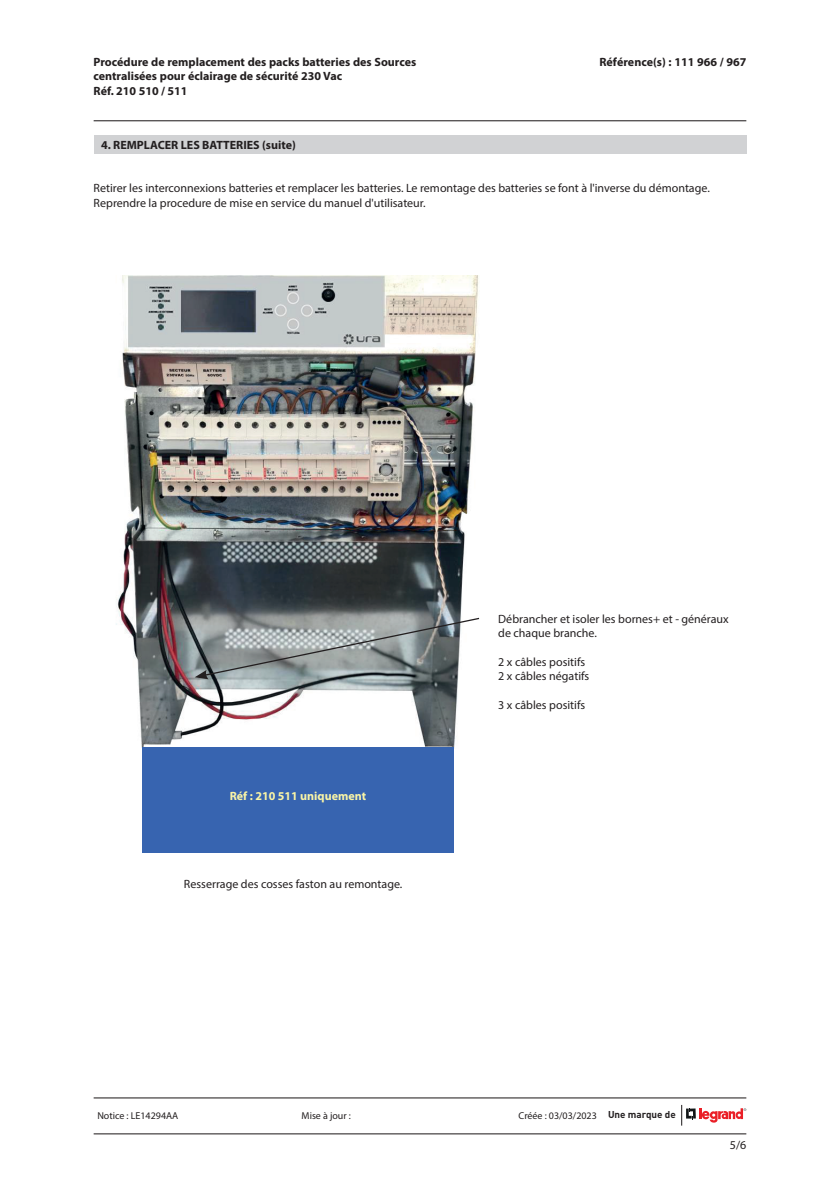
<style>
.page{position:relative;width:840px;height:1191px;background:#fff}
.page>*{position:absolute;margin:0;border:0;box-sizing:border-box;transform-origin:0 0}
.t1{font:12px/14.4px "Myriad Pro";color:#231f20}
.t2{font:700 12px/14.4px "Myriad Pro";color:#231f20}
.t3{font:700 12px "Myriad Pro";color:#faf5a6}
.t4{font:10px "Myriad Pro";color:#231f20}
.s1{font-family:"DIN Pro";font-weight:700;font-size:9.8px}
</style>
<div class="page">
<hr style="left:94px;top:120px;width:652px;height:1px;background:#231f20">
<hr style="left:94px;top:1133px;width:652px;height:1px;background:#231f20">
<hr style="left:94px;top:1097px;width:652px;height:1px;background:#231f20">
<svg style="left:681px;top:1105px;width:65px;height:20px"></svg>
<div style="left:94px;top:135px;width:652px;height:18px;background:#d1d2d4"></div>
<img style="left:116px;top:275px;width:363px;height:473px">
<div style="left:142px;top:747px;width:312px;height:105px;background:#3764b0"></div>
<svg style="left:194px;top:617px;width:286px;height:62px;background:#959d9d"></svg>
<p class="t2" style="left:94px;top:54px;width:324px">Procédure de remplacement des packs batteries des Sources centralisées pour éclairage de sécurité 230 Vac<br>Réf. 210 510 / 511</p>
<p class="t2" style="left:599px;top:54px;width:148px">Référence(s) : 111 966 / 967</p>
<p class="t2" style="left:101px;top:137px;width:196px">4. REMPLACER LES BATTERIES (suite)</p>
<p class="t1" style="left:94px;top:181px;width:617px">Retirer les interconnexions batteries et remplacer les batteries. Le remontage des batteries se font à l'inverse du démontage.<br>Reprendre la procedure de mise en service du manuel d'utilisateur.</p>
<p class="t3" style="left:230px;top:787px;width:138px">Réf : 210 511 uniquement</p>
<p class="t1" style="left:184px;top:876px;width:220px">Resserrage des cosses faston au remontage.</p>
<p class="t1" style="left:498px;top:611px;width:232px">Débrancher et isoler les bornes+ et - généraux de chaque branche.</p>
<p class="t1" style="left:498px;top:654px;width:88px">2 x câbles positifs</p>
<p class="t1" style="left:498px;top:669px;width:92px">2 x câbles négatifs</p>
<p class="t1" style="left:498px;top:697px;width:88px">3 x câbles positifs</p>
<p class="t4" style="left:97px;top:1110px;width:82px">Notice : LE14294AA</p>
<p class="t4" style="left:301px;top:1110px;width:51px">Mise à jour :</p>
<p class="t4" style="left:518px;top:1110px;width:159px">Créée : 03/03/2023 <span class="s1">Une marque de</span></p>
<p class="t1" style="left:729px;top:1137px;width:18px">5/6</p>
</div>
